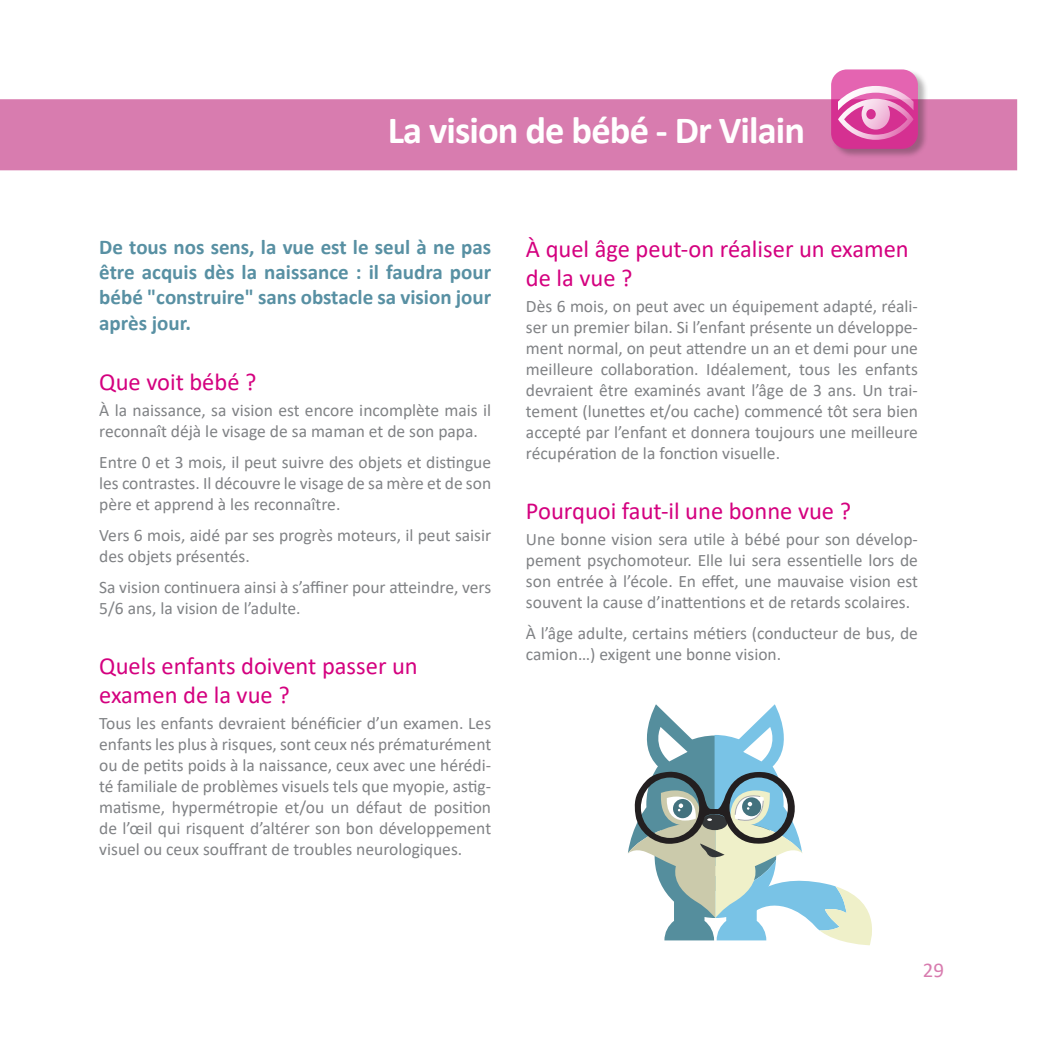
<style>
.page{position:relative;width:1042px;height:1042px;background:#fff}
.page>*{position:absolute;margin:0;border:0;box-sizing:border-box;transform-origin:0 0}
.t1{font:700 38.5px "Calibri";letter-spacing:-.025em;color:#fff}
.t2{font:24.5px/29.4px "Calibri";color:#d4007f}
.t3{font:700 21px/25.2px "Calibri";color:#5890a3;text-align:justify}
.t4{font:21px "Calibri";color:#d87caf}
.t5{font:17.5px/21px "Calibri";color:#808285}
</style>
<div class="page">
<div style="left:1px;top:100px;width:1015px;height:69px;background:#d87caf"></div>
<div style="left:0;top:99px;width:1017px;height:71px;border:2px solid #d87caf"></div>
<div style="left:830px;top:69px;width:98px;height:90px;background:#231f20;opacity:.55"></div>
<svg style="left:832px;top:70px;width:85px;height:78px;background:#de50a5"></svg>
<div style="left:831px;top:69px;width:87px;height:80px;border:2px solid #d4007f;border-radius:15px"></div>
<svg style="left:838px;top:86px;width:75px;height:54px;background:#e57ebb"></svg>
<svg style="left:628px;top:704px;width:244px;height:241px"></svg>
<p class="t1" style="left:388px;top:103px;width:419px">La vision de bébé - Dr Vilain</p>
<p class="t3" style="left:99px;top:234px;width:393px">De tous nos sens, la vue est le seul à ne pas être acquis dès la naissance : il faudra pour bébé "construire" sans obstacle sa vision jour après jour.</p>
<p class="t2" style="left:99px;top:366px;width:159px">Que voit bébé ?</p>
<p class="t5" style="left:99px;top:399px;width:393px">À la naissance, sa vision est encore incomplète mais il reconnaît déjà le visage de sa maman et de son papa.</p>
<p class="t5" style="left:99px;top:451px;width:393px;text-align:justify">Entre 0 et 3 mois, il peut suivre des objets et distingue les contrastes. Il découvre le visage de sa mère et de son père et apprend à les reconnaître.</p>
<p class="t5" style="left:99px;top:524px;width:393px">Vers 6 mois, aidé par ses progrès moteurs, il peut saisir des objets présentés.</p>
<p class="t5" style="left:99px;top:576px;width:393px">Sa vision continuera ainsi à s’affiner pour atteindre, vers<br>5/6 ans, la vision de l’adulte.</p>
<p class="t2" style="left:99px;top:650px;width:320px">Quels enfants doivent passer un examen de la vue ?</p>
<p class="t5" style="left:99px;top:712px;width:393px;text-align:justify">Tous les enfants devraient bénéficier d’un examen. Les enfants les plus à risques, sont ceux nés prématurément ou de petits poids à la naissance, ceux avec une hérédi&shy;té familiale de problèmes visuels tels que myopie, astig&shy;matisme, hypermétropie et/ou un défaut de position de l’œil qui risquent d’altérer son bon développement visuel ou ceux souffrant de troubles neurologiques.</p>
<p class="t2" style="left:526px;top:233px;width:384px">À quel âge peut-on réaliser un examen de la vue ?</p>
<p class="t5" style="left:526px;top:295px;width:393px;text-align:justify">Dès 6 mois, on peut avec un équipement adapté, réali&shy;ser un premier bilan. Si l’enfant présente un développe&shy;ment normal, on peut attendre un an et demi pour une meilleure collaboration. Idéalement, tous les enfants devraient être examinés avant l’âge de 3 ans. Un trai&shy;tement (lunettes et/ou cache) commencé tôt sera bien accepté par l’enfant et donnera toujours une meilleure récupération de la fonction visuelle.</p>
<p class="t2" style="left:526px;top:496px;width:327px">Pourquoi faut-il une bonne vue ?</p>
<p class="t5" style="left:526px;top:528px;width:393px;text-align:justify">Une bonne vision sera utile à bébé pour son dévelop&shy;pement psychomoteur. Elle lui sera essentielle lors de son entrée à l’école. En effet, une mauvaise vision est souvent la cause d’inattentions et de retards scolaires.</p>
<p class="t5" style="left:526px;top:622px;width:393px">À l’âge adulte, certains métiers (conducteur de bus, de camion…) exigent une bonne vision.</p>
<p class="t4" style="left:922px;top:955px;width:23px">29</p>
</div>
